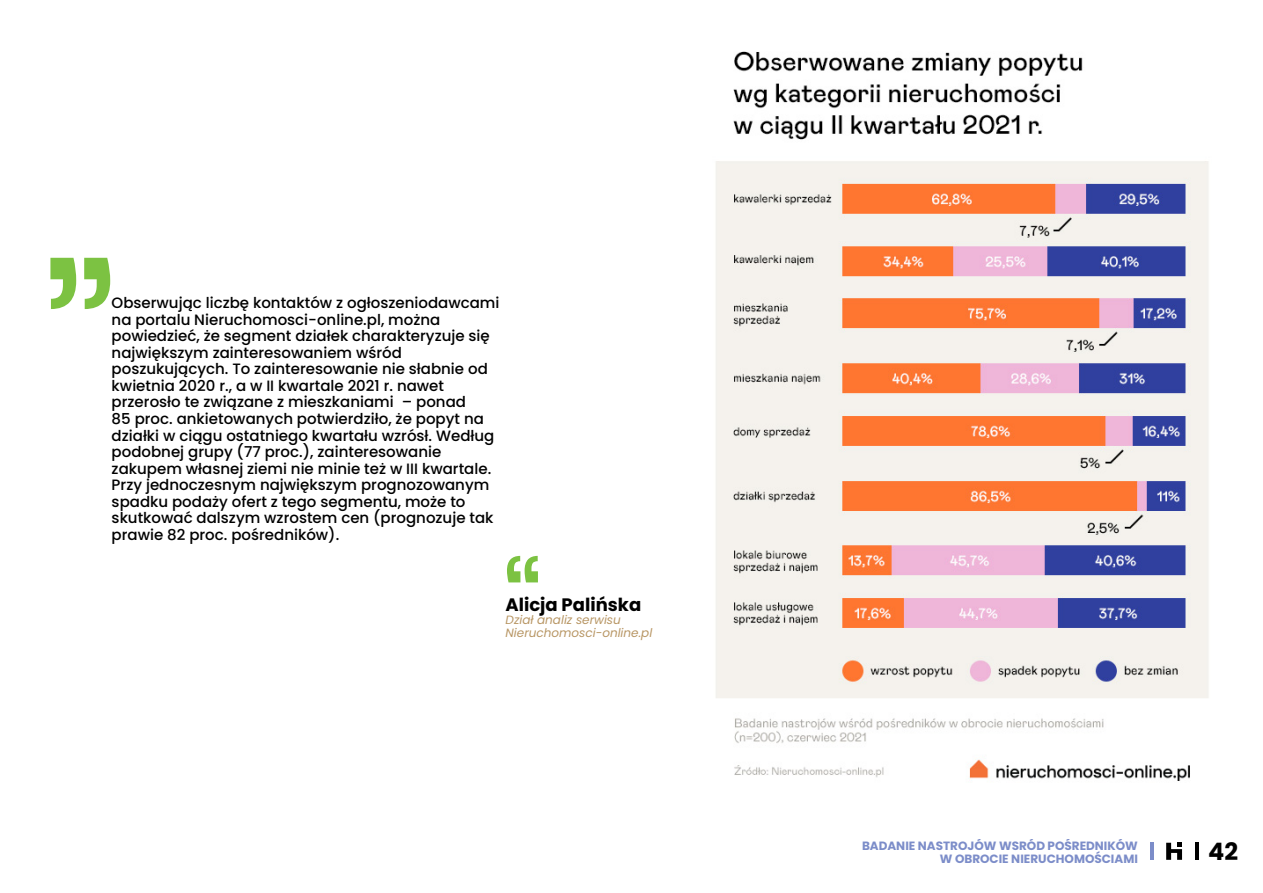
<style>
.page{position:relative;width:1263px;height:893px;background:#fff}
.page>*{position:absolute;margin:0;border:0;box-sizing:border-box;transform-origin:0 0}
.t1{font:700 24px "Poppins";color:#000}
.t2{font:700 18px "Poppins";color:#000}
.t3{font:500 15px/16.5px "Poppins";color:#000}
.t4{font:700 12px/13.2px "Poppins";color:#7c8dc9;text-align:right}
.t5{font:italic 12px/13.2px "Poppins";color:#b89664}
</style>
<div class="page">
<hr style="left:1195px;top:842px;width:3px;height:18px;background:#000">
<svg style="left:1166px;top:842px;width:16px;height:18px"></svg>
<svg style="left:50px;top:258px;width:60px;height:51px"></svg>
<svg style="left:507px;top:556px;width:31px;height:26px"></svg>
<hr style="left:1150px;top:843px;width:3px;height:17px;background:#7c8dc9">
<img style="left:716px;top:51px;width:493px;height:730px">
<p class="t3" style="left:112px;top:295px;width:389px">Obserwując liczbę kontaktów z ogłoszeniodawcami na portalu Nieruchomosci-online.pl, można powiedzieć, że segment działek charakteryzuje się największym zainteresowaniem wśród poszukujących. To zainteresowanie nie słabnie od kwietnia 2020 r., a w II kwartale 2021 r. nawet przerosło te związane z mieszkaniami – ponad<br>85 proc. ankietowanych potwierdziło, że popyt na działki w ciągu ostatniego kwartału wzrósł. Według podobnej grupy (77 proc.), zainteresowanie zakupem własnej ziemi nie minie też w III kwartale.<br>Przy jednoczesnym największym prognozowanym spadku podaży ofert z tego segmentu, może to skutkować dalszym wzrostem cen (prognozuje tak prawie 82 proc. pośredników).</p>
<p class="t2" style="left:505px;top:592px;width:137px">Alicja Palińska</p>
<p class="t5" style="left:505px;top:613px;width:148px">Dział analiz serwisu<br>Nieruchomosci-online.pl</p>
<p class="t4" style="left:862px;top:839px;width:277px">BADANIE NASTROJÓW WSRÓD POŚREDNIKÓW<br>W OBROCIE NIERUCHOMOŚCIAMI</p>
<h1 class="t1" style="left:1208px;top:834px;width:31px">42</h1>
</div>
